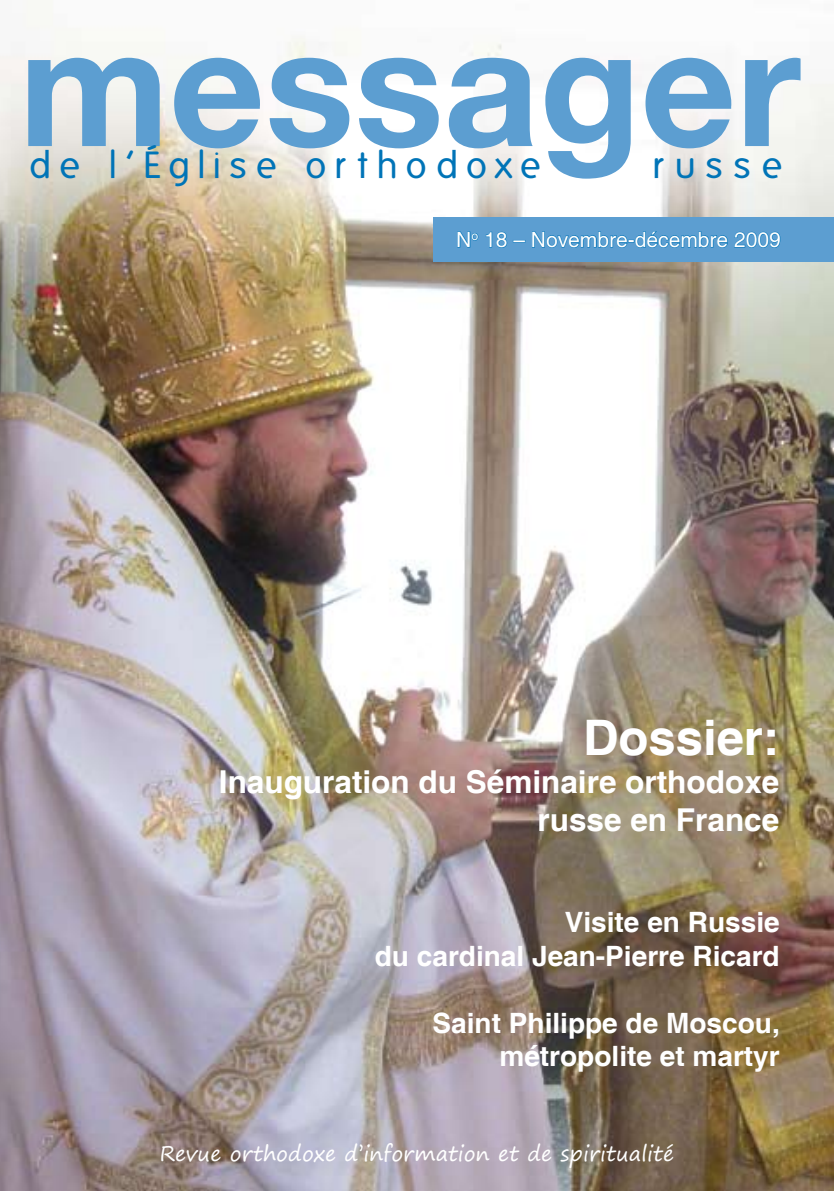
<style>
.page{position:relative;width:834px;height:1191px;background:#fff}
.page>*{position:absolute;margin:0;border:0;box-sizing:border-box;transform-origin:0 0}
.t1{font:700 166.25px "Helvetica 75";color:#5c9ed1}
.t2{font:700 49px "Helvetica";color:#fff}
.t3{font:36.75px "Folks";letter-spacing:.215em;color:#0074b7;scale:1.04 1}
.t4{font:700 31.5px/37.8px "Helvetica";color:#fff;text-align:right}
.t5{font:700 28px/33.6px "Helvetica";color:#fff;text-align:right}
.t6{font:21px "Segoe Print";color:#fff}
.t7{font:21px "Helvetica";color:#fff}
</style>
<div class="page">
<img style="left:0;top:0;width:833px;height:1191px">
<div style="left:433px;top:217px;width:400px;height:45px;background:#5c9ed1"></div>
<svg style="left:457px;top:231px;width:21px;height:17px"></svg>
<svg style="left:485px;top:231px;width:22px;height:17px"></svg>
<svg style="left:513px;top:240px;width:12px;height:2px"></svg>
<svg style="left:532px;top:231px;width:248px;height:17px"></svg>
<h1 class="t1" style="left:19px;top:-16px;width:783px">messager</h1>
<h3 class="t3" style="left:30px;top:145px;width:493px">de l’église or thodoxe</h3>
<h3 class="t3" style="left:652px;top:145px;width:126px">russe</h3>
<p class="t7" style="left:456px;top:227px;width:326px">N<sup>o</sup> 18 – Novembre-décembre 2009</p>
<h2 class="t2" style="left:583px;top:708px;width:198px">Dossier:</h2>
<p class="t4" style="left:219px;top:764px;width:562px">Inauguration du Séminaire orthodoxe russe en France</p>
<p class="t5" style="left:375px;top:906px;width:406px">Visite en Russie<br>du cardinal Jean-Pierre Ricard</p>
<p class="t5" style="left:432px;top:1007px;width:348px">Saint Philippe de Moscou, métropolite et martyr</p>
<p class="t6" style="left:160px;top:1135px;width:515px">Revue orthodoxe d’information et de spiritualité</p>
</div>
